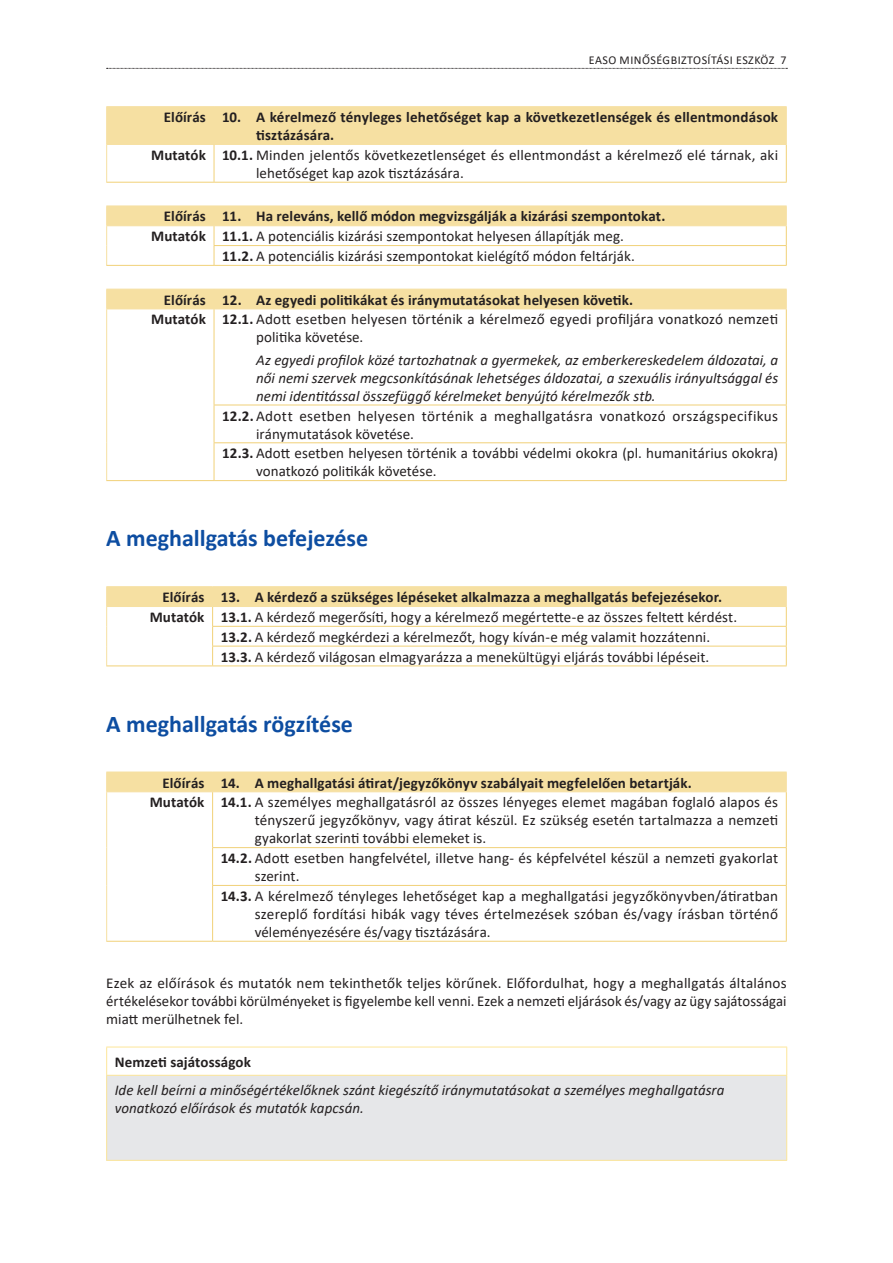
<style>
.page{position:relative;width:893px;height:1263px;background:#fff}
.page>*{position:absolute;margin:0;border:0;box-sizing:border-box;transform-origin:0 0}
.t1{font:700 24px "Calibri";color:#0d4da1}
.body{font:15px/18px "Calibri";letter-spacing:.005em;color:#231f20}
.table_body{font:700 15px/18px "Calibri";letter-spacing:.005em;color:#231f20}
.body_indent_2{font:italic 15px/18px "Calibri";color:#231f20;text-align:justify}
.table_body-2{font:italic 15px/18px "Calibri";color:#231f20}
.table_body_right{font:700 15px "Calibri";letter-spacing:.005em;color:#231f20}
.t2{font:12px "Calibri";letter-spacing:.04em;color:#231f20}
.s1{font-weight:700}
</style>
<div class="page">
<svg style="left:107px;top:68px;width:680px;height:1px"></svg>
<div style="left:107px;top:107px;width:679px;height:37px;background:#f6e0a2"></div>
<hr style="left:106px;top:106px;width:108px;height:1px;background:#f6e0a2">
<hr style="left:106px;top:107px;width:1px;height:37px;background:#f6e0a2">
<hr style="left:214px;top:106px;width:573px;height:1px;background:#f6e0a2">
<hr style="left:214px;top:107px;width:1px;height:37px;background:#f6e0a2">
<hr style="left:786px;top:107px;width:1px;height:37px;background:#f6e0a2">
<hr style="left:106px;top:144px;width:108px;height:1px;background:#f6e0a2">
<hr style="left:106px;top:145px;width:1px;height:37px;background:#f6e0a2">
<hr style="left:214px;top:144px;width:573px;height:1px;background:#f6e0a2">
<hr style="left:214px;top:145px;width:1px;height:37px;background:#f1d178">
<hr style="left:786px;top:145px;width:1px;height:37px;background:#f1d178">
<hr style="left:106px;top:182px;width:108px;height:1px;background:#f1d178">
<hr style="left:214px;top:182px;width:573px;height:1px;background:#f1d178">
<hr style="left:106px;top:265px;width:108px;height:1px;background:#f1d178">
<svg style="left:106px;top:206px;width:681px;height:59px"></svg>
<hr style="left:214px;top:265px;width:573px;height:1px;background:#f1d178">
<div style="left:106px;top:289px;width:681px;height:20px;background:#f6e0a2"></div>
<hr style="left:106px;top:309px;width:108px;height:1px;background:#f6e0a2">
<hr style="left:106px;top:309px;width:1px;height:96px;background:#f6e0a2">
<hr style="left:106px;top:405px;width:1px;height:38px;background:#f6e0a2">
<hr style="left:106px;top:443px;width:1px;height:37px;background:#f6e0a2">
<hr style="left:106px;top:480px;width:108px;height:1px;background:#f1d178">
<hr style="left:214px;top:309px;width:573px;height:1px;background:#f6e0a2">
<hr style="left:214px;top:309px;width:1px;height:96px;background:#f1d178">
<hr style="left:786px;top:309px;width:1px;height:96px;background:#f1d178">
<hr style="left:214px;top:405px;width:573px;height:1px;background:#f1d178">
<hr style="left:214px;top:405px;width:1px;height:37px;background:#f1d178">
<hr style="left:786px;top:405px;width:1px;height:37px;background:#f1d178">
<hr style="left:214px;top:442px;width:573px;height:1px;background:#f1d178">
<hr style="left:214px;top:443px;width:1px;height:37px;background:#f1d178">
<hr style="left:786px;top:443px;width:1px;height:37px;background:#f1d178">
<hr style="left:214px;top:480px;width:573px;height:1px;background:#f1d178">
<hr style="left:106px;top:586px;width:107px;height:1px;background:#f6e0a2">
<hr style="left:213px;top:586px;width:574px;height:1px;background:#f6e0a2">
<hr style="left:106px;top:665px;width:107px;height:1px;background:#f1d178">
<svg style="left:106px;top:587px;width:681px;height:78px"></svg>
<hr style="left:213px;top:665px;width:574px;height:1px;background:#f1d178">
<div style="left:106px;top:772px;width:681px;height:19px;background:#f6e0a2"></div>
<hr style="left:106px;top:791px;width:107px;height:1px;background:#f6e0a2">
<hr style="left:106px;top:792px;width:1px;height:56px;background:#f6e0a2">
<hr style="left:106px;top:848px;width:1px;height:37px;background:#f6e0a2">
<hr style="left:106px;top:885px;width:1px;height:56px;background:#f6e0a2">
<hr style="left:106px;top:941px;width:107px;height:1px;background:#f1d178">
<hr style="left:213px;top:791px;width:574px;height:1px;background:#f6e0a2">
<hr style="left:212px;top:792px;width:1px;height:55px;background:#f1d178">
<hr style="left:786px;top:792px;width:1px;height:55px;background:#f1d178">
<hr style="left:212px;top:847px;width:575px;height:1px;background:#f1d178">
<hr style="left:212px;top:848px;width:1px;height:37px;background:#f1d178">
<hr style="left:786px;top:848px;width:1px;height:37px;background:#f1d178">
<hr style="left:212px;top:885px;width:575px;height:1px;background:#f1d178">
<hr style="left:212px;top:886px;width:1px;height:55px;background:#f1d178">
<hr style="left:786px;top:886px;width:1px;height:55px;background:#f1d178">
<hr style="left:213px;top:941px;width:574px;height:1px;background:#f1d178">
<div style="left:107px;top:1075px;width:680px;height:85px;background:#e6e7e9"></div>
<hr style="left:106px;top:1047px;width:681px;height:1px;background:#fde699">
<svg style="left:106px;top:1047px;width:1px;height:28px"></svg>
<svg style="left:786px;top:1047px;width:1px;height:28px"></svg>
<hr style="left:106px;top:1075px;width:681px;height:1px;background:#fde699">
<hr style="left:106px;top:1076px;width:1px;height:84px;background:#fde699">
<hr style="left:786px;top:1076px;width:1px;height:84px;background:#fde699">
<hr style="left:106px;top:1160px;width:681px;height:1px;background:#fde699">
<p class="t2" style="left:589px;top:51px;width:199px">EASO MINŐSÉGBIZTOSÍTÁSI ESZKÖZ 7</p>
<p class="table_body_right" style="left:164px;top:107px;width:43px">Előírás</p>
<p class="table_body" style="left:256px;top:108px;width:524px;text-indent:-34px">10. A kérelmező tényleges lehetőséget kap a következetlenségek és ellentmondások tisztázására.</p>
<p class="table_body_right" style="left:151px;top:144px;width:56px">Mutatók</p>
<p class="body" style="left:256px;top:146px;width:523px;text-indent:-34px"><span class="s1">10.1.</span> Minden jelentős következetlenséget és ellentmondást a kérelmező elé tárnak, aki lehetőséget kap azok tisztázására.</p>
<p class="table_body_right" style="left:164px;top:206px;width:43px">Előírás</p>
<p class="table_body" style="left:222px;top:207px;width:443px">11. Ha releváns, kellő módon megvizsgálják a kizárási szempontokat.</p>
<p class="table_body_right" style="left:151px;top:226px;width:56px">Mutatók</p>
<p class="body" style="left:222px;top:227px;width:403px"><span class="s1">11.1.</span> A potenciális kizárási szempontokat helyesen állapítják meg.</p>
<p class="body" style="left:222px;top:247px;width:414px"><span class="s1">11.2.</span> A potenciális kizárási szempontokat kielégítő módon feltárják.</p>
<p class="table_body_right" style="left:164px;top:289px;width:43px">Előírás</p>
<p class="table_body" style="left:222px;top:290px;width:411px">12. Az egyedi politikákat és iránymutatásokat helyesen követik.</p>
<p class="table_body_right" style="left:151px;top:309px;width:56px">Mutatók</p>
<p class="body" style="left:256px;top:310px;width:523px;text-indent:-34px"><span class="s1">12.1.</span> Adott esetben helyesen történik a kérelmező egyedi profiljára vonatkozó nemzeti politika követése.</p>
<p class="body_indent_2" style="left:256px;top:350px;width:524px">Az egyedi profilok közé tartozhatnak a gyermekek, az emberkereskedelem áldozatai, a női nemi szervek megcsonkításának lehetséges áldozatai, a szexuális irányultsággal és nemi identitással összefüggő kérelmeket benyújtó kérelmezők stb.</p>
<p class="body" style="left:256px;top:406px;width:524px;text-indent:-34px"><span class="s1">12.2.</span> Adott esetben helyesen történik a meghallgatásra vonatkozó országspecifikus iránymutatások követése.</p>
<p class="body" style="left:256px;top:444px;width:523px;text-indent:-34px"><span class="s1">12.3.</span> Adott esetben helyesen történik a további védelmi okokra (pl. humanitárius okokra) vonatkozó politikák követése.</p>
<h1 class="t1" style="left:106px;top:521px;width:263px">A meghallgatás befejezése</h1>
<p class="table_body_right" style="left:163px;top:587px;width:43px">Előírás</p>
<p class="table_body" style="left:221px;top:588px;width:501px">13. A kérdező a szükséges lépéseket alkalmazza a meghallgatás befejezésekor.</p>
<p class="table_body_right" style="left:150px;top:606px;width:56px">Mutatók</p>
<p class="body" style="left:221px;top:608px;width:518px"><span class="s1">13.1.</span> A kérdező megerősíti, hogy a kérelmező megértette-e az összes feltett kérdést.</p>
<p class="body" style="left:221px;top:627px;width:491px"><span class="s1">13.2.</span> A kérdező megkérdezi a kérelmezőt, hogy kíván-e még valamit hozzátenni.</p>
<p class="body" style="left:221px;top:647px;width:490px"><span class="s1">13.3.</span> A kérdező világosan elmagyarázza a menekültügyi eljárás további lépéseit.</p>
<h1 class="t1" style="left:106px;top:707px;width:248px">A meghallgatás rögzítése</h1>
<p class="table_body_right" style="left:163px;top:772px;width:43px">Előírás</p>
<p class="table_body" style="left:221px;top:773px;width:471px">14. A meghallgatási átirat/jegyzőkönyv szabályait megfelelően betartják.</p>
<p class="table_body_right" style="left:150px;top:792px;width:56px">Mutatók</p>
<p class="body" style="left:255px;top:793px;width:525px;text-align:justify;text-indent:-34px"><span class="s1">14.1.</span> A személyes meghallgatásról az összes lényeges elemet magában foglaló alapos és tényszerű jegyzőkönyv, vagy átirat készül. Ez szükség esetén tartalmazza a nemzeti gyakorlat szerinti további elemeket is.</p>
<p class="body" style="left:255px;top:849px;width:525px;text-indent:-34px"><span class="s1">14.2.</span> Adott esetben hangfelvétel, illetve hang- és képfelvétel készül a nemzeti gyakorlat szerint.</p>
<p class="body" style="left:255px;top:886px;width:525px;text-align:justify;text-indent:-34px"><span class="s1">14.3.</span> A kérelmező tényleges lehetőséget kap a meghallgatási jegyzőkönyvben/átiratban szereplő fordítási hibák vagy téves értelmezések szóban és/vagy írásban történő véleményezésére és/vagy tisztázására.</p>
<p class="body" style="left:106px;top:973px;width:682px;text-align:justify">Ezek az előírások és mutatók nem tekinthetők teljes körűnek. Előfordulhat, hogy a meghallgatás általános értékelésekor további körülményeket is figyelembe kell venni. Ezek a nemzeti eljárások és/vagy az ügy sajátosságai miatt merülhetnek fel.</p>
<p class="table_body" style="left:115px;top:1052px;width:138px">Nemzeti sajátosságok</p>
<p class="table_body-2" style="left:115px;top:1080px;width:611px">Ide kell beírni a minőségértékelőknek szánt kiegészítő iránymutatásokat a személyes meghallgatásra vonatkozó előírások és mutatók kapcsán.</p>
</div>
